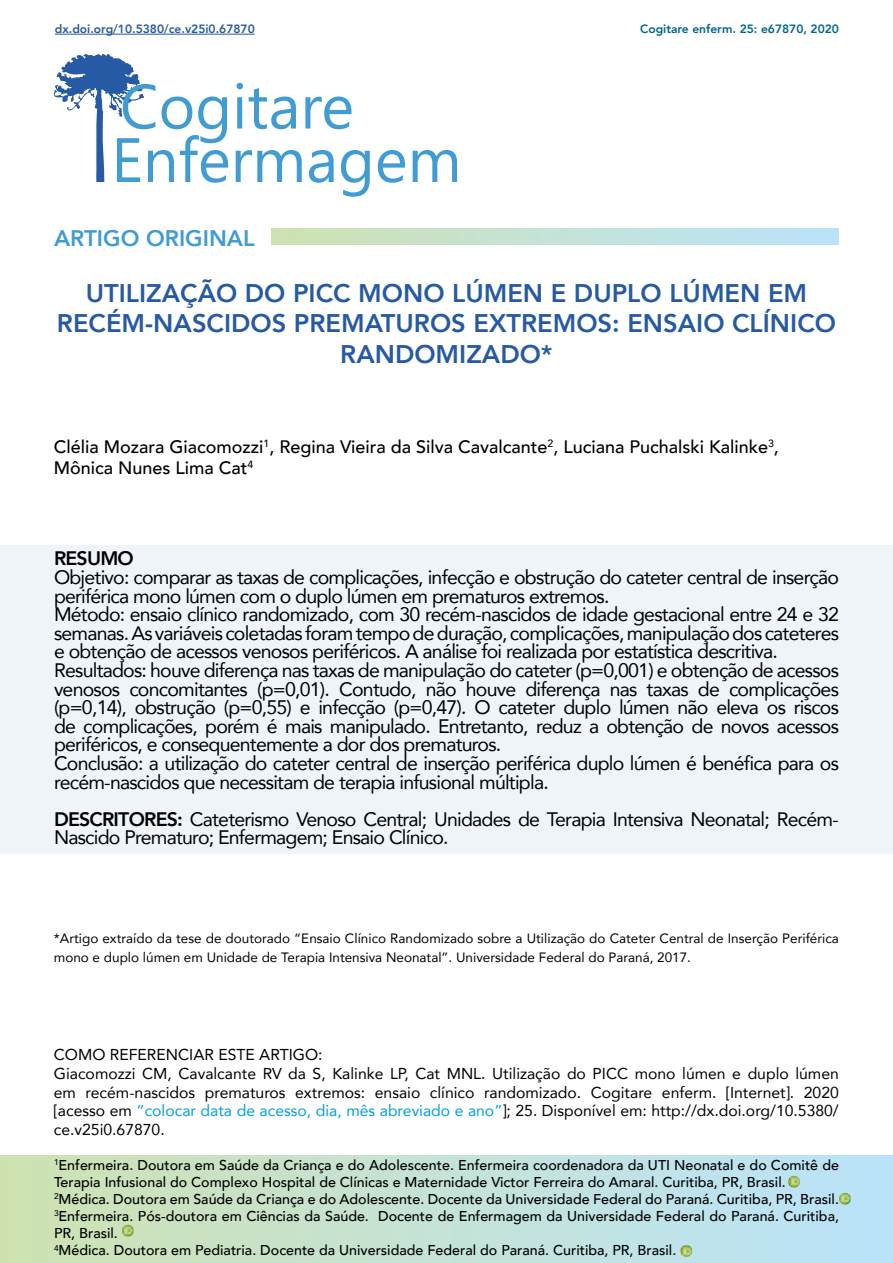
<style>
.page{position:relative;width:893px;height:1263px;background:#fff}
.page>*{position:absolute;margin:0;border:0;box-sizing:border-box;transform-origin:0 0}
.t1{font:800 25.5px/30.6px "Avenir";color:#275aa4;text-align:center}
.t2{font:800 22.5px "Avenir";color:#409cd4}
.t3{font:19.5px/18.6px "Avenir";letter-spacing:-.04em;color:#000}
.t4{font:800 19.5px "Avenir";letter-spacing:-.04em;color:#000}
.t5{font:500 18px/21.6px "Avenir";color:#000}
.t6{font:15.75px/18.9px "Avenir";color:#000}
.t7{font:500 14.25px/17.1px "Avenir";color:#000}
.t8{font:13.5px/18.8px "Avenir";color:#000}
.t9{font:800 12px "Avenir";color:#275b9b}
.t10{font:800 12px "Avenir";color:#00658f}
.s1{font-weight:800}
.s2{color:#009fe3}
</style>
<div class="page">
<svg style="left:236px;top:150px;width:66px;height:32px"></svg>
<svg style="left:309px;top:150px;width:25px;height:33px"></svg>
<svg style="left:341px;top:150px;width:29px;height:47px"></svg>
<svg style="left:378px;top:150px;width:27px;height:33px"></svg>
<svg style="left:413px;top:150px;width:44px;height:32px"></svg>
<svg style="left:54px;top:54px;width:174px;height:129px"></svg>
<svg style="left:237px;top:83px;width:6px;height:46px"></svg>
<svg style="left:249px;top:88px;width:47px;height:41px"></svg>
<svg style="left:305px;top:97px;width:46px;height:32px"></svg>
<hr style="left:55px;top:34px;width:200px;height:1px;background:#275b9b">
<div style="left:271px;top:228px;width:568px;height:17px;background:linear-gradient(to right,#cee2b2,#bae3fb)"></div>
<div style="left:0;top:546px;width:893px;height:308px;background:#eff4f9"></div>
<div style="left:0;top:1155px;width:893px;height:108px;background:linear-gradient(to right,#cee2b1,#bae3fb)"></div>
<svg style="left:788px;top:1176px;width:12px;height:12px"></svg>
<svg style="left:680px;top:1245px;width:12px;height:12px"></svg>
<svg style="left:839px;top:1193px;width:12px;height:12px"></svg>
<svg style="left:122px;top:1225px;width:12px;height:11px"></svg>
<p class="t9" style="left:55px;top:20px;width:201px">dx.doi.org/10.5380/ce.v25i0.67870</p>
<p class="t10" style="left:640px;top:20px;width:200px">Cogitare enferm. 25: e67870, 2020</p>
<p class="t2" style="left:54px;top:220px;width:202px">ARTIGO ORIGINAL</p>
<h1 class="t1" style="left:57px;top:278px;width:781px">UTILIZAÇÃO DO PICC MONO LÚMEN E DUPLO LÚMEN EM<br>RECÉM-NASCIDOS PREMATUROS EXTREMOS: ENSAIO CLÍNICO<br>RANDOMIZADO*</h1>
<p class="t5" style="left:54px;top:435px;width:727px">Clélia Mozara Giacomozzi<sup>1</sup>, Regina Vieira da Silva Cavalcante<sup>2</sup>, Luciana Puchalski Kalinke<sup>3</sup>,<br>Mônica Nunes Lima Cat<sup>4</sup></p>
<p class="t4" style="left:54px;top:543px;width:81px">RESUMO</p>
<p class="t3" style="left:54px;top:567px;width:786px">Objetivo: comparar as taxas de complicações, infecção e obstrução do cateter central de inserção periférica mono lúmen com o duplo lúmen em prematuros extremos.<br>Método: ensaio clínico randomizado, com 30 recém-nascidos de idade gestacional entre 24 e 32 semanas. As variáveis coletadas foram tempo de duração, complicações, manipulação dos cateteres e obtenção de acessos venosos periféricos. A análise foi realizada por estatística descritiva.<br>Resultados: houve diferença nas taxas de manipulação do cateter (p=0,001) e obtenção de acessos venosos concomitantes (p=0,01). Contudo, não houve diferença nas taxas de complicações (p=0,14), obstrução (p=0,55) e infecção (p=0,47). O cateter duplo lúmen não eleva os riscos de complicações, porém é mais manipulado. Entretanto, reduz a obtenção de novos acessos periféricos, e consequentemente a dor dos prematuros.<br>Conclusão: a utilização do cateter central de inserção periférica duplo lúmen é benéfica para os recém-nascidos que necessitam de terapia infusional múltipla.</p>
<p class="t3" style="left:54px;top:809px;width:786px"><span class="s1">DESCRITORES:</span> Cateterismo Venoso Central; Unidades de Terapia Intensiva Neonatal; Recém-<br>Nascido Prematuro; Enfermagem; Ensaio Clínico.</p>
<p class="t8" style="left:54px;top:929px;width:786px">*Artigo extraído da tese de doutorado “Ensaio Clínico Randomizado sobre a Utilização do Cateter Central de Inserção Periférica mono e duplo lúmen em Unidade de Terapia Intensiva Neonatal”. Universidade Federal do Paraná, 2017.</p>
<p class="t6" style="left:54px;top:1044px;width:786px">COMO REFERENCIAR ESTE ARTIGO:<br>Giacomozzi CM, Cavalcante RV da S, Kalinke LP, Cat MNL. Utilização do PICC mono lúmen e duplo lúmen em recém-nascidos prematuros extremos: ensaio clínico randomizado. Cogitare enferm. [Internet]. 2020 [acesso em <span class="s2">“colocar data de acesso, dia, mês abreviado e ano”</span>]; 25. Disponível em: http://dx.doi.org/10.5380/ ce.v25i0.67870.</p>
<p class="t7" style="left:54px;top:1155px;width:786px"><sup>1</sup>Enfermeira. Doutora em Saúde da Criança e do Adolescente. Enfermeira coordenadora da UTI Neonatal e do Comitê de Terapia Infusional do Complexo Hospital de Clínicas e Maternidade Victor Ferreira do Amaral. Curitiba, PR, Brasil.<br><sup>2</sup>Médica. Doutora em Saúde da Criança e do Adolescente. Docente da Universidade Federal do Paraná. Curitiba, PR, Brasil.<br><sup>3</sup>Enfermeira. Pós-doutora em Ciências da Saúde. Docente de Enfermagem da Universidade Federal do Paraná. Curitiba, PR, Brasil.<br><sup>4</sup>Médica. Doutora em Pediatria. Docente da Universidade Federal do Paraná. Curitiba, PR, Brasil.</p>
</div>
